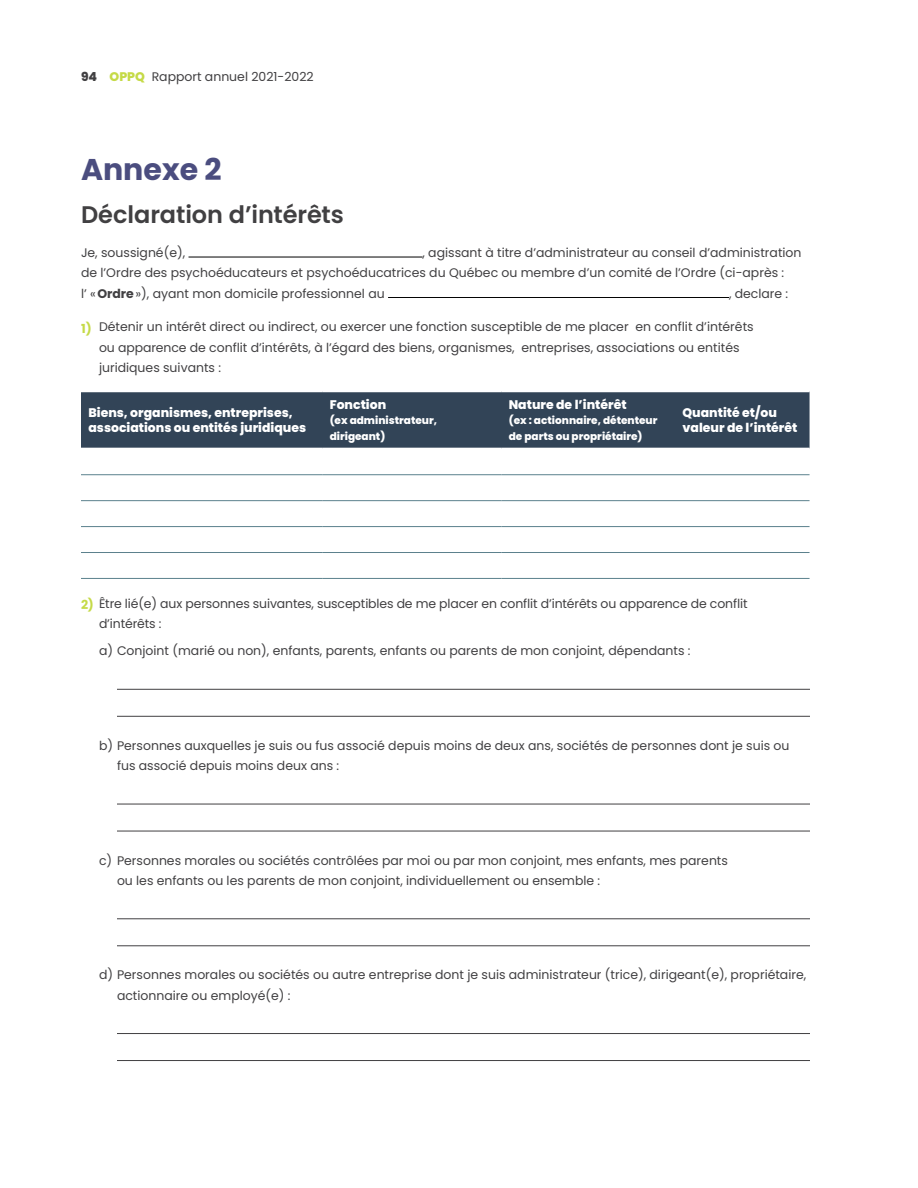
<style>
.page{position:relative;width:918px;height:1188px;background:#fff}
.page>*{position:absolute;margin:0;border:0;box-sizing:border-box;transform-origin:0 0}
.t1{font:700 30px "Poppins";color:#4b4d7f}
.H3_ApH2{font:600 24px "Poppins";letter-spacing:-.005em;color:#414042}
.P_span{font:12.45px/20.2px "Poppins";color:#414042}
.TH{font:800 12.45px/15.5px "Poppins";color:#fff}
.TH-2{font:800 10.5px/15.5px "Poppins";color:#fff}
.s1{font-weight:800}
.s2{font-weight:800;color:#c5da47}
.s3{font-weight:700}
.s4{font-weight:700;color:#c5da47}
</style>
<div class="page">
<hr style="left:189px;top:257px;width:234px;height:1px;background:#000">
<hr style="left:388px;top:297px;width:341px;height:1px;background:#000">
<hr style="left:117px;top:689px;width:693px;height:1px;background:#414042">
<hr style="left:117px;top:716px;width:693px;height:1px;background:#414042">
<hr style="left:117px;top:804px;width:693px;height:1px;background:#414042">
<hr style="left:117px;top:831px;width:693px;height:1px;background:#414042">
<hr style="left:117px;top:919px;width:693px;height:1px;background:#414042">
<hr style="left:117px;top:946px;width:693px;height:1px;background:#414042">
<hr style="left:117px;top:1033px;width:693px;height:1px;background:#414042">
<hr style="left:117px;top:1060px;width:693px;height:1px;background:#414042">
<div style="left:81px;top:392px;width:729px;height:56px;background:#324457"></div>
<hr style="left:81px;top:474px;width:241px;height:1px;background:#5b818d">
<hr style="left:322px;top:474px;width:179px;height:1px;background:#5b818d">
<hr style="left:501px;top:474px;width:174px;height:1px;background:#5b818d">
<hr style="left:675px;top:474px;width:135px;height:1px;background:#5b818d">
<hr style="left:81px;top:500px;width:241px;height:1px;background:#5b818d">
<hr style="left:322px;top:500px;width:179px;height:1px;background:#5b818d">
<hr style="left:501px;top:500px;width:174px;height:1px;background:#5b818d">
<hr style="left:675px;top:500px;width:135px;height:1px;background:#5b818d">
<hr style="left:81px;top:526px;width:241px;height:1px;background:#5b818d">
<hr style="left:322px;top:526px;width:179px;height:1px;background:#5b818d">
<hr style="left:501px;top:526px;width:174px;height:1px;background:#5b818d">
<hr style="left:675px;top:526px;width:135px;height:1px;background:#5b818d">
<hr style="left:81px;top:552px;width:241px;height:1px;background:#5b818d">
<hr style="left:322px;top:552px;width:179px;height:1px;background:#5b818d">
<hr style="left:501px;top:552px;width:174px;height:1px;background:#5b818d">
<hr style="left:675px;top:552px;width:135px;height:1px;background:#5b818d">
<hr style="left:81px;top:578px;width:241px;height:1px;background:#5b818d">
<hr style="left:322px;top:578px;width:179px;height:1px;background:#5b818d">
<hr style="left:501px;top:578px;width:174px;height:1px;background:#5b818d">
<hr style="left:675px;top:578px;width:135px;height:1px;background:#5b818d">
<p class="P_span" style="left:81px;top:67px;width:234px"><span class="s1">94</span> <span class="s2">OPPQ</span> Rapport annuel 2021-2022</p>
<h2 class="t1" style="left:81px;top:152px;width:142px">Annexe 2</h2>
<p class="H3_ApH2" style="left:81px;top:201px;width:264px">Déclaration d’intérêts</p>
<p class="P_span" style="left:81px;top:243px;width:106px">Je, soussigné(e),</p>
<p class="P_span" style="left:81px;top:243px;width:722px;text-indent:342px">, agissant à titre d’administrateur au conseil d’administration de l’Ordre des psychoéducateurs et psychoéducatrices du Québec ou membre d’un comité de l’Ordre (ci-après :<br>l’ «<span class="s3">Ordre</span>»), ayant mon domicile professionnel au</p>
<p class="P_span" style="left:729px;top:283px;width:61px">, declare :</p>
<p class="P_span" style="left:99px;top:317px;width:656px;text-indent:-18px"><span class="s4">1)</span> Détenir un intérêt direct ou indirect, ou exercer une fonction susceptible de me placer en conflit d’intérêts ou apparence de conflit d’intérêts, à l’égard des biens, organismes, entreprises, associations ou entités juridiques suivants :</p>
<p class="TH" style="left:88px;top:405px;width:219px">Biens, organismes, entreprises, associations ou entités juridiques</p>
<p class="TH" style="left:509px;top:397px;width:119px">Nature de l’intérêt</p>
<p class="TH-2" style="left:509px;top:413px;width:150px">(ex : actionnaire, détenteur de parts ou propriétaire)</p>
<p class="TH" style="left:682px;top:405px;width:116px">Quantité et/ou valeur de l’intérêt</p>
<p class="TH" style="left:330px;top:397px;width:58px">Fonction</p>
<p class="TH-2" style="left:330px;top:413px;width:109px">(ex administrateur, dirigeant)</p>
<p class="P_span" style="left:99px;top:594px;width:650px;text-indent:-18px"><span class="s4">2)</span> Être lié(e) aux personnes suivantes, susceptibles de me placer en conflit d’intérêts ou apparence de conflit d’intérêts :</p>
<p class="P_span" style="left:99px;top:641px;width:593px">a) Conjoint (marié ou non), enfants, parents, enfants ou parents de mon conjoint, dépendants :</p>
<p class="P_span" style="left:117px;top:735px;width:674px;text-indent:-18px">b) Personnes auxquelles je suis ou fus associé depuis moins de deux ans, sociétés de personnes dont je suis ou fus associé depuis moins deux ans :</p>
<p class="P_span" style="left:117px;top:850px;width:613px;text-indent:-18px">c) Personnes morales ou sociétés contrôlées par moi ou par mon conjoint, mes enfants, mes parents ou les enfants ou les parents de mon conjoint, individuellement ou ensemble :</p>
<p class="P_span" style="left:117px;top:965px;width:691px;text-indent:-18px">d) Personnes morales ou sociétés ou autre entreprise dont je suis administrateur (trice), dirigeant(e), propriétaire, actionnaire ou employé(e) :</p>
</div>
